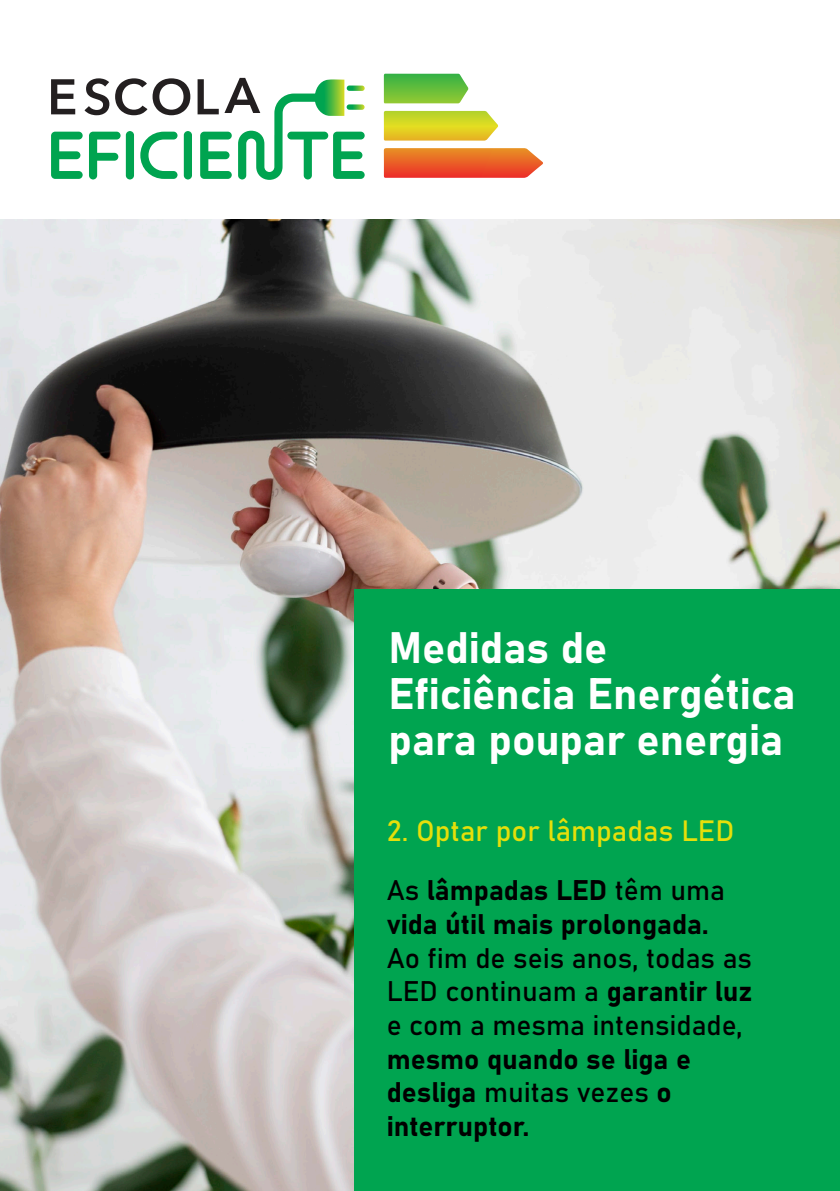
<style>
.page{position:relative;width:840px;height:1191px;background:#fff}
.page>*{position:absolute;margin:0;border:0;box-sizing:border-box;transform-origin:0 0}
.t1{font:43.4px/45.8px "Bahnschrift";color:#fff}
.t2{font:29px "Bahnschrift";color:#e5df0a}
.t3{font:28px/33.6px "Bahnschrift";color:#000}
</style>
<div class="page">
<svg style="left:51px;top:79px;width:24px;height:35px"></svg>
<svg style="left:84px;top:78px;width:25px;height:37px"></svg>
<svg style="left:115px;top:78px;width:75px;height:37px"></svg>
<svg style="left:51px;top:132px;width:32px;height:47px"></svg>
<svg style="left:89px;top:132px;width:31px;height:47px"></svg>
<div style="left:126px;top:131px;width:8px;height:48px;background:#00a450;border-radius:4px"></div>
<svg style="left:140px;top:132px;width:37px;height:47px"></svg>
<div style="left:184px;top:131px;width:8px;height:48px;background:#00a450;border-radius:4px"></div>
<svg style="left:383px;top:74px;width:160px;height:104px"></svg>
<svg style="left:197px;top:78px;width:167px;height:102px"></svg>
<img style="left:0;top:219px;width:838px;height:972px">
<div style="left:354px;top:589px;width:485px;height:602px;background:#00a450"></div>
<h1 class="t1" style="left:388px;top:622px;width:408px">Medidas de<br>Eficiência Energética para poupar energia</h1>
<p class="t2" style="left:386px;top:808px;width:349px">2. Optar por lâmpadas LED</p>
<p class="t3" style="left:386px;top:872px;width:367px">As lâmpadas LED têm uma vida útil mais prolongada.<br>Ao fim de seis anos, todas as<br>LED continuam a garantir luz e com a mesma intensidade, mesmo quando se liga e desliga muitas vezes o interruptor.</p>
</div>
